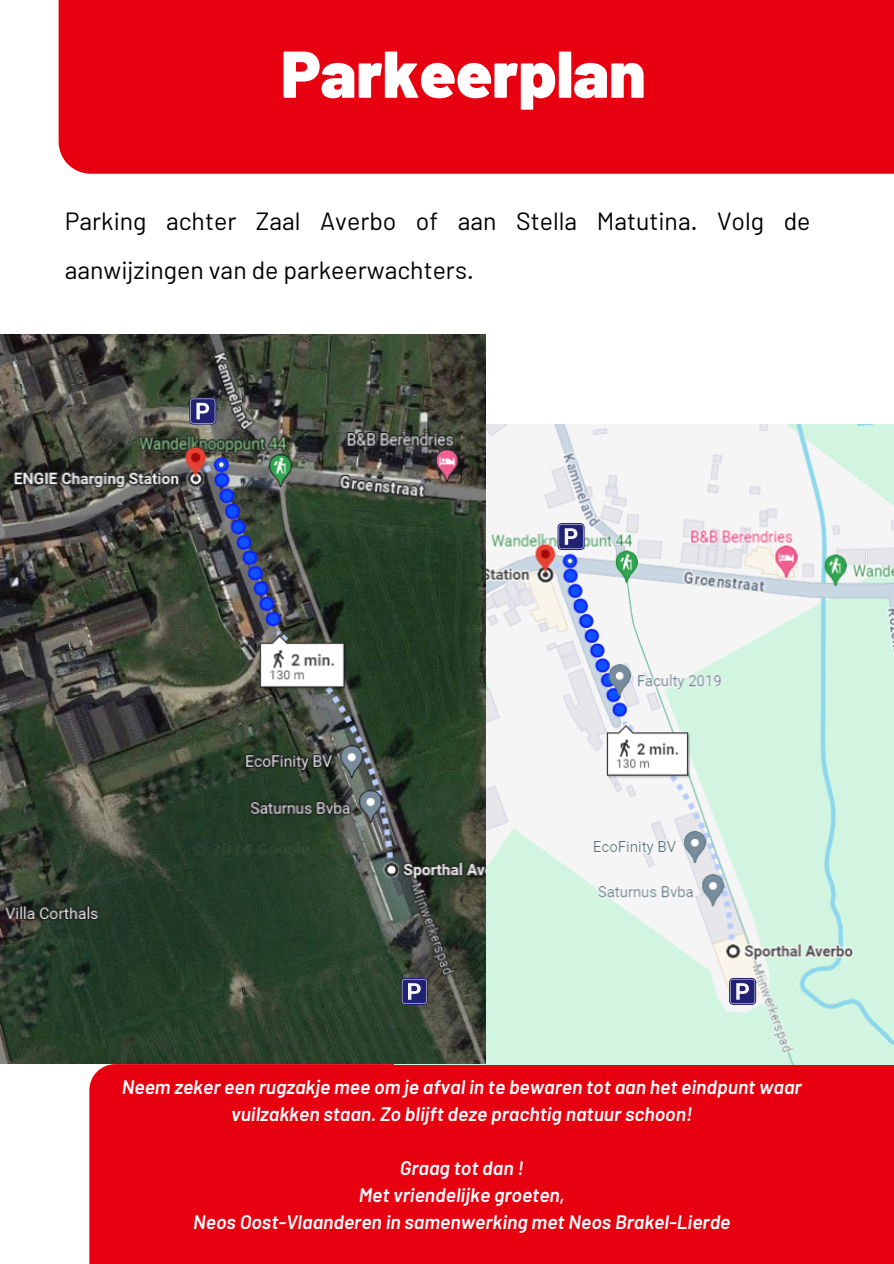
<style>
.page{position:relative;width:894px;height:1264px;background:#fff}
.page>*{position:absolute;margin:0;border:0;box-sizing:border-box;transform-origin:0 0}
.t1{font:900 66px "Barlow";color:#fff}
.t2{font:24.9px/49.5px "Barlow";color:#000}
.t3{font:italic 600 19.5px/27px "Barlow";color:#fff;text-align:center}
</style>
<div class="page">
<div style="left:59px;top:0;width:834px;height:174px;background:#e7000f"></div>
<div style="left:89px;top:1064px;width:804px;height:199px;background:#e7000f"></div>
<img style="left:394px;top:425px;width:499px;height:639px">
<img style="left:0;top:334px;width:485px;height:729px">
<svg style="left:189px;top:397px;width:27px;height:27px"></svg>
<svg style="left:401px;top:977px;width:27px;height:27px"></svg>
<svg style="left:729px;top:977px;width:27px;height:27px"></svg>
<svg style="left:557px;top:523px;width:27px;height:27px"></svg>
<p class="t1" style="left:281px;top:32px;width:366px">Parkeerplan</p>
<p class="t2" style="left:65px;top:195px;width:747px">Parking achter Zaal Averbo of aan Stella Matutina. Volg de aanwijzingen van de parkeerwachters.</p>
<p class="t3" style="left:122px;top:1072px;width:681px">Neem zeker een rugzakje mee om je afval in te bewaren tot aan het eindpunt waar vuilzakken staan. Zo blijft deze prachtig natuur schoon!</p>
<p class="t3" style="left:399px;top:1153px;width:125px">Graag tot dan !</p>
<p class="t3" style="left:358px;top:1180px;width:208px">Met vriendelijke groeten,</p>
<p class="t3" style="left:193px;top:1207px;width:538px">Neos Oost-Vlaanderen in samenwerking met Neos Brakel-Lierde</p>
</div>
